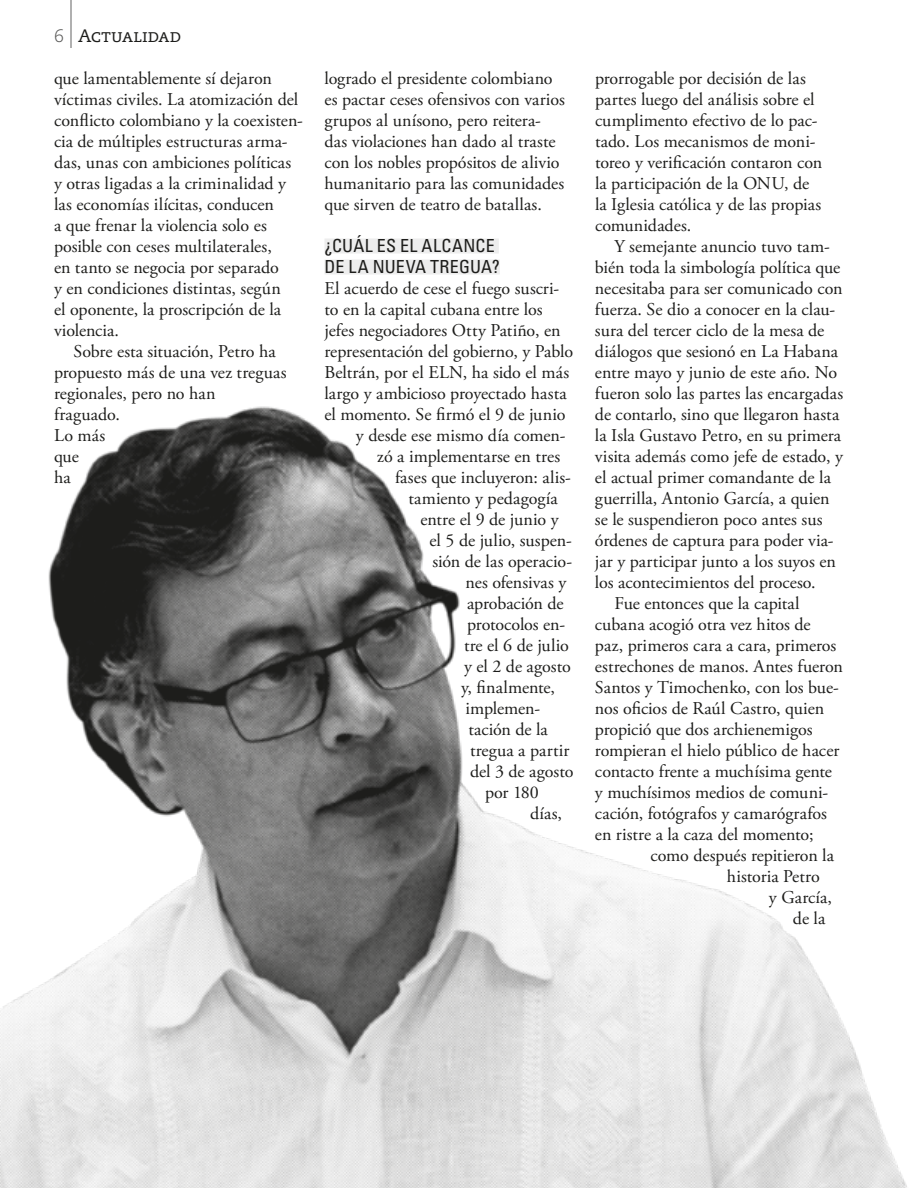
<style>
.page{position:relative;width:918px;height:1188px;background:#fff}
.page>*{position:absolute;margin:0;border:0;box-sizing:border-box;transform-origin:0 0}
.t1{font:300 72px "Caecilia";color:#575756;scale:.25 1}
.t2{font:18px/21px "Adobe Garamond Pro";color:#1d1d1b}
.t3{font:condensed 18px/21px "Univers LT Std";letter-spacing:.015em;color:#1d1d1b}
.t4{font:18px "Caecilia Roman SC";letter-spacing:-.005em;color:#1d1d1b}
.t5{font:300 18px "Caecilia";color:#575756}
</style>
<div class="page">
<img style="left:0;top:406px;width:907px;height:782px">
<div style="left:324px;top:238px;width:175px;height:16px;background:#ededed"></div>
<div style="left:324px;top:260px;width:176px;height:14px;background:#ededed"></div>
<h1 class="t1" style="left:69px;top:-35px;width:17px">|</h1>
<p class="t5" style="left:54px;top:26px;width:12px">6</p>
<p class="t4" style="left:78px;top:25px;width:105px">Actualidad</p>
<p class="t2" style="left:54px;top:68px;width:219px">que lamentablemente sí dejaron</p>
<p class="t2" style="left:54px;top:89px;width:246px">víctimas civiles. La atomización del</p>
<p class="t2" style="left:54px;top:110px;width:250px">conflicto colombiano y la coexisten-</p>
<p class="t2" style="left:54px;top:131px;width:235px">cia de múltiples estructuras arma-</p>
<p class="t2" style="left:54px;top:152px;width:239px">das, unas con ambiciones políticas</p>
<p class="t2" style="left:54px;top:173px;width:234px">y otras ligadas a la criminalidad y</p>
<p class="t2" style="left:54px;top:194px;width:222px">las economías ilícitas, conducen</p>
<p class="t2" style="left:54px;top:215px;width:214px">a que frenar la violencia solo es</p>
<p class="t2" style="left:54px;top:236px;width:219px">posible con ceses multilaterales,</p>
<p class="t2" style="left:54px;top:257px;width:226px">en tanto se negocia por separado</p>
<p class="t2" style="left:54px;top:278px;width:228px">y en condiciones distintas, según</p>
<p class="t2" style="left:54px;top:299px;width:229px">el oponente, la proscripción de la</p>
<p class="t2" style="left:54px;top:321px;width:66px">violencia.</p>
<p class="t2" style="left:73px;top:342px;width:204px">Sobre esta situación, Petro ha</p>
<p class="t2" style="left:54px;top:363px;width:234px">propuesto más de una vez treguas</p>
<p class="t2" style="left:54px;top:384px;width:163px">regionales, pero no han</p>
<p class="t2" style="left:54px;top:405px;width:67px">fraguado.</p>
<p class="t2" style="left:54px;top:426px;width:53px">Lo más</p>
<p class="t2" style="left:54px;top:447px;width:26px">que</p>
<p class="t2" style="left:54px;top:468px;width:18px">ha</p>
<p class="t2" style="left:324px;top:68px;width:242px">logrado el presidente colombiano es pactar ceses ofensivos con varios grupos al unísono, pero reitera&shy;das violaciones han dado al traste con los nobles propósitos de alivio humanitario para las comunidades que sirven de teatro de batallas.</p>
<p class="t3" style="left:324px;top:235px;width:177px">¿CUÁL ES EL ALCANCE<br>DE LA NUEVA TREGUA?</p>
<p class="t2" style="left:324px;top:278px;width:236px">El acuerdo de cese el fuego suscri-</p>
<p class="t2" style="left:324px;top:299px;width:220px">to en la capital cubana entre los</p>
<p class="t2" style="left:324px;top:320px;width:237px">jefes negociadores Otty Patiño, en</p>
<p class="t2" style="left:324px;top:341px;width:250px">representación del gobierno, y Pablo</p>
<p class="t2" style="left:324px;top:362px;width:246px">Beltrán, por el ELN, ha sido el más</p>
<p class="t2" style="left:324px;top:384px;width:244px">largo y ambicioso proyectado hasta</p>
<p class="t2" style="left:324px;top:405px;width:242px">el momento. Se firmó el 9 de junio</p>
<p class="t2" style="left:356px;top:426px;width:211px">y desde ese mismo día comen-</p>
<p class="t2" style="left:377px;top:447px;width:185px">zó a implementarse en tres</p>
<p class="t2" style="left:395px;top:468px;width:178px">fases que incluyeron: alis-</p>
<p class="t2" style="left:409px;top:489px;width:151px">tamiento y pedagogía</p>
<p class="t2" style="left:421px;top:510px;width:140px">entre el 9 de junio y</p>
<p class="t2" style="left:430px;top:531px;width:144px">el 5 de julio, suspen-</p>
<p class="t2" style="left:433px;top:552px;width:141px">sión de las operacio-</p>
<p class="t2" style="left:466px;top:573px;width:102px">nes ofensivas y</p>
<p class="t2" style="left:467px;top:594px;width:98px">aprobación de</p>
<p class="t2" style="left:467px;top:615px;width:100px">protocolos en-</p>
<p class="t2" style="left:464px;top:636px;width:106px">tre el 6 de julio</p>
<p class="t2" style="left:464px;top:657px;width:108px">y el 2 de agosto</p>
<p class="t2" style="left:461px;top:678px;width:96px">y, finalmente,</p>
<p class="t2" style="left:466px;top:699px;width:76px">implemen-</p>
<p class="t2" style="left:469px;top:720px;width:81px">tación de la</p>
<p class="t2" style="left:470px;top:741px;width:101px">tregua a partir</p>
<p class="t2" style="left:470px;top:762px;width:105px">del 3 de agosto</p>
<p class="t2" style="left:485px;top:783px;width:55px">por 180</p>
<p class="t2" style="left:530px;top:804px;width:34px">días,</p>
<p class="t2" style="left:595px;top:69px;width:229px">prorrogable por decisión de las partes luego del análisis sobre el cumplimento efectivo de lo pac&shy;tado. Los mecanismos de moni&shy;toreo y verificación contaron con la participación de la ONU, de la Iglesia católica y de las propias comunidades.</p>
<p class="t2" style="left:614px;top:237px;width:217px">Y semejante anuncio tuvo tam-</p>
<p class="t2" style="left:595px;top:258px;width:247px">bién toda la simbología política que</p>
<p class="t2" style="left:595px;top:279px;width:249px">necesitaba para ser comunicado con</p>
<p class="t2" style="left:595px;top:300px;width:242px">fuerza. Se dio a conocer en la clau-</p>
<p class="t2" style="left:595px;top:321px;width:231px">sura del tercer ciclo de la mesa de</p>
<p class="t2" style="left:595px;top:342px;width:245px">diálogos que sesionó en La Habana</p>
<p class="t2" style="left:595px;top:363px;width:244px">entre mayo y junio de este año. No</p>
<p class="t2" style="left:595px;top:384px;width:250px">fueron solo las partes las encargadas</p>
<p class="t2" style="left:595px;top:405px;width:246px">de contarlo, sino que llegaron hasta</p>
<p class="t2" style="left:595px;top:426px;width:248px">la Isla Gustavo Petro, en su primera</p>
<p class="t2" style="left:595px;top:447px;width:249px">visita además como jefe de estado, y</p>
<p class="t2" style="left:595px;top:468px;width:237px">el actual primer comandante de la</p>
<p class="t2" style="left:595px;top:489px;width:236px">guerrilla, Antonio García, a quien</p>
<p class="t2" style="left:595px;top:510px;width:229px">se le suspendieron poco antes sus</p>
<p class="t2" style="left:595px;top:531px;width:240px">órdenes de captura para poder via-</p>
<p class="t2" style="left:595px;top:552px;width:242px">jar y participar junto a los suyos en</p>
<p class="t2" style="left:595px;top:573px;width:222px">los acontecimientos del proceso.</p>
<p class="t2" style="left:614px;top:594px;width:187px">Fue entonces que la capital</p>
<p class="t2" style="left:595px;top:615px;width:217px">cubana acogió otra vez hitos de</p>
<p class="t2" style="left:595px;top:636px;width:243px">paz, primeros cara a cara, primeros</p>
<p class="t2" style="left:595px;top:657px;width:249px">estrechones de manos. Antes fueron</p>
<p class="t2" style="left:595px;top:678px;width:245px">Santos y Timochenko, con los bue-</p>
<p class="t2" style="left:595px;top:699px;width:231px">nos oficios de Raúl Castro, quien</p>
<p class="t2" style="left:595px;top:720px;width:219px">propició que dos archienemigos</p>
<p class="t2" style="left:595px;top:741px;width:246px">rompieran el hielo público de hacer</p>
<p class="t2" style="left:595px;top:762px;width:239px">contacto frente a muchísima gente</p>
<p class="t2" style="left:595px;top:783px;width:235px">y muchísimos medios de comuni-</p>
<p class="t2" style="left:595px;top:804px;width:234px">cación, fotógrafos y camarógrafos</p>
<p class="t2" style="left:595px;top:825px;width:220px">en ristre a la caza del momento;</p>
<p class="t2" style="left:650px;top:846px;width:185px">como después repitieron la</p>
<p class="t2" style="left:727px;top:867px;width:94px">historia Petro</p>
<p class="t2" style="left:769px;top:888px;width:65px">y García,</p>
<p class="t2" style="left:793px;top:909px;width:34px">de la</p>
</div>
